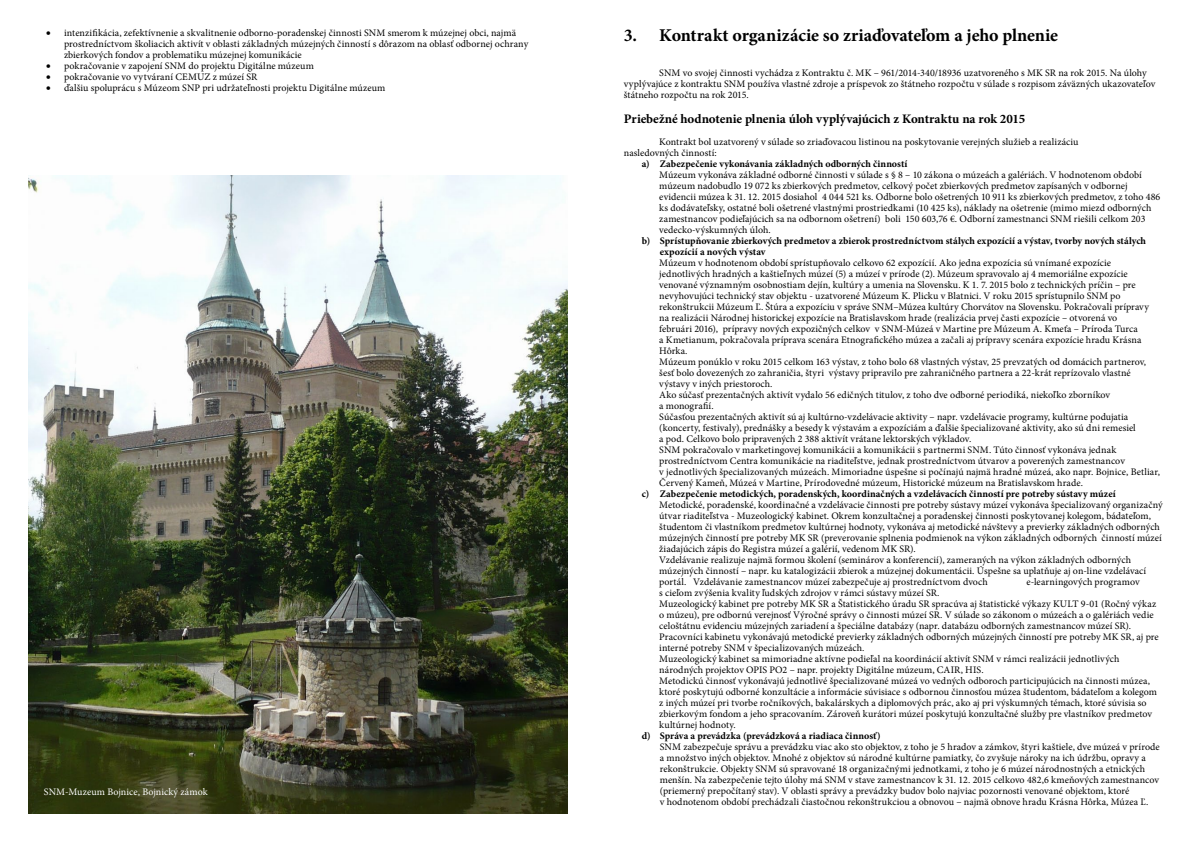
<style>
.page{position:relative;width:1191px;height:842px;background:#fff}
.page>*{position:absolute;margin:0;border:0;box-sizing:border-box;transform-origin:0 0}
.Nadpis_1_Char6__Char{font:700 18px "Minion Pro";letter-spacing:-.005em;color:#000}
.Normálny{font:700 13px "Minion Pro";letter-spacing:-.005em;color:#000}
.Normálny-2{font:10px/11px "Minion Pro";letter-spacing:.005em;color:#000}
.t1{font:700 10px/11px "Minion Pro";letter-spacing:.005em;color:#000}
.Normálny-3{font:10px "Minion Pro";letter-spacing:.01em;color:#fff}
</style>
<div class="page">
<img style="left:28px;top:176px;width:539px;height:638px">
<p class="Normálny-2" style="left:64px;top:27px;width:466px;text-indent:-18px">• intenzifikácia, zefektívnenie a skvalitnenie odborno-poradenskej činnosti SNM smerom k múzejnej obci, najmä prostredníctvom školiacich aktivít v oblasti základných múzejných činností s dôrazom na oblasť odbornej ochrany zbierkových fondov a problematiku múzejnej komunikácie</p>
<p class="Normálny-2" style="left:46px;top:60px;width:269px">• pokračovanie v zapojení SNM do projektu Digitálne múzeum</p>
<p class="Normálny-2" style="left:46px;top:71px;width:213px">• pokračovanie vo vytváraní CEMUZ z múzeí SR</p>
<p class="Normálny-2" style="left:46px;top:82px;width:341px">• ďalšiu spoluprácu s Múzeom SNP pri udržateľnosti projektu Digitálne múzeum</p>
<p class="Normálny-3" style="left:44px;top:785px;width:165px">SNM-Muzeum Bojnice, Bojnický zámok</p>
<p class="Nadpis_1_Char6__Char" style="left:624px;top:23px;width:436px">3. Kontrakt organizácie so zriaďovateľom a jeho plnenie</p>
<p class="Normálny-2" style="left:624px;top:67px;width:533px;text-indent:35px">SNM vo svojej činnosti vychádza z Kontraktu č. MK – 961/2014-340/18936 uzatvoreného s MK SR na rok 2015. Na úlohy vyplývajúce z kontraktu SNM používa vlastné zdroje a príspevok zo štátneho rozpočtu v súlade s rozpisom záväzných ukazovateľov štátneho rozpočtu na rok 2015.</p>
<p class="Normálny" style="left:624px;top:110px;width:403px">Priebežné hodnotenie plnenia úloh vyplývajúcich z Kontraktu na rok 2015</p>
<p class="Normálny-2" style="left:624px;top:136px;width:456px;text-indent:35px">Kontrakt bol uzatvorený v súlade so zriaďovacou listinou na poskytovanie verejných služieb a realizáciu nasledovných činností:</p>
<p class="t1" style="left:642px;top:158px;width:267px">a) Zabezpečenie vykonávania základných odborných činností</p>
<p class="Normálny-2" style="left:659px;top:169px;width:502px">Múzeum vykonáva základné odborné činnosti v súlade s § 8 – 10 zákona o múzeách a galériách. V hodnotenom období múzeum nadobudlo 19 072 ks zbierkových predmetov, celkový počet zbierkových predmetov zapísaných v odbornej evidencii múzea k 31. 12. 2015 dosiahol 4 044 521 ks. Odborne bolo ošetrených 10 911 ks zbierkových predmetov, z toho 486 ks dodávateľsky, ostatné boli ošetrené vlastnými prostriedkami (10 425 ks), náklady na ošetrenie (mimo miezd odborných zamestnancov podieľajúcich sa na odbornom ošetrení) boli 150 603,76 €. Odborní zamestnanci SNM riešili celkom 203 vedecko-výskumných úloh.</p>
<p class="t1" style="left:660px;top:235px;width:488px;text-indent:-18px">b) Sprístupňovanie zbierkových predmetov a zbierok prostredníctvom stálych expozícií a výstav, tvorby nových stálych expozícií a nových výstav</p>
<p class="Normálny-2" style="left:659px;top:257px;width:491px">Múzeum v hodnotenom období sprístupňovalo celkovo 62 expozícií. Ako jedna expozícia sú vnímané expozície jednotlivých hradných a kaštieľnych múzeí (5) a múzeí v prírode (2). Múzeum spravovalo aj 4 memoriálne expozície venované významným osobnostiam dejín, kultúry a umenia na Slovensku. K 1. 7. 2015 bolo z technických príčin – pre nevyhovujúci technický stav objektu - uzatvorené Múzeum K. Plicku v Blatnici. V roku 2015 sprístupnilo SNM po rekonštrukcii Múzeum Ľ. Štúra a expozíciu v správe SNM–Múzea kultúry Chorvátov na Slovensku. Pokračovali prípravy na realizácii Národnej historickej expozície na Bratislavskom hrade (realizácia prvej časti expozície – otvorená vo februári 2016), prípravy nových expozičných celkov v SNM-Múzeá v Martine pre Múzeum A. Kmeťa – Príroda Turca<br>a Kmetianum, pokračovala príprava scenára Etnografického múzea a začali aj prípravy scenára expozície hradu Krásna Hôrka.</p>
<p class="Normálny-2" style="left:659px;top:356px;width:488px">Múzeum ponúklo v roku 2015 celkom 163 výstav, z toho bolo 68 vlastných výstav, 25 prevzatých od domácich partnerov, šesť bolo dovezených zo zahraničia, štyri výstavy pripravilo pre zahraničného partnera a 22-krát reprízovalo vlastné výstavy v iných priestoroch.</p>
<p class="Normálny-2" style="left:659px;top:389px;width:452px">Ako súčasť prezentačných aktivít vydalo 56 edičných titulov, z toho dve odborné periodiká, niekoľko zborníkov a monografií.</p>
<p class="Normálny-2" style="left:659px;top:411px;width:478px">Súčasťou prezentačných aktivít sú aj kultúrno-vzdelávacie aktivity – napr. vzdelávacie programy, kultúrne podujatia (koncerty, festivaly), prednášky a besedy k výstavám a expozíciám a ďalšie špecializované aktivity, ako sú dni remesiel a pod. Celkovo bolo pripravených 2 388 aktivít vrátane lektorských výkladov.</p>
<p class="Normálny-2" style="left:659px;top:444px;width:502px">SNM pokračovalo v marketingovej komunikácii a komunikácii s partnermi SNM. Túto činnosť vykonáva jednak prostredníctvom Centra komunikácie na riaditeľstve, jednak prostredníctvom útvarov a poverených zamestnancov<br>v jednotlivých špecializovaných múzeách. Mimoriadne úspešne si počínajú najmä hradné múzeá, ako napr. Bojnice, Betliar, Červený Kameň, Múzeá v Martine, Prírodovedné múzeum, Historické múzeum na Bratislavskom hrade.</p>
<p class="t1" style="left:642px;top:488px;width:475px">c) Zabezpečenie metodických, poradenských, koordinačných a vzdelávacích činností pre potreby sústavy múzeí</p>
<p class="Normálny-2" style="left:659px;top:499px;width:505px">Metodické, poradenské, koordinačné a vzdelávacie činnosti pre potreby sústavy múzeí vykonáva špecializovaný organizačný útvar riaditeľstva - Muzeologický kabinet. Okrem konzultačnej a poradenskej činnosti poskytovanej kolegom, bádateľom, študentom či vlastníkom predmetov kultúrnej hodnoty, vykonáva aj metodické návštevy a previerky základných odborných múzejných činností pre potreby MK SR (preverovanie splnenia podmienok na výkon základných odborných činností múzeí žiadajúcich zápis do Registra múzeí a galérií, vedenom MK SR).</p>
<p class="Normálny-2" style="left:659px;top:554px;width:488px">Vzdelávanie realizuje najmä formou školení (seminárov a konferencií), zameraných na výkon základných odborných múzejných činností – napr. ku katalogizácii zbierok a múzejnej dokumentácii. Úspešne sa uplatňuje aj on-line vzdelávací portál. Vzdelávanie zamestnancov múzeí zabezpečuje aj prostredníctvom dvoch</p>
<p class="Normálny-2" style="left:1026px;top:576px;width:115px">e-learningových programov</p>
<p class="Normálny-2" style="left:659px;top:587px;width:282px">s cieľom zvýšenia kvality ľudských zdrojov v rámci sústavy múzeí SR.</p>
<p class="Normálny-2" style="left:659px;top:598px;width:498px">Muzeologický kabinet pre potreby MK SR a Štatistického úradu SR spracúva aj štatistické výkazy KULT 9-01 (Ročný výkaz o múzeu), pre odbornú verejnosť Výročné správy o činnosti múzeí SR. V súlade so zákonom o múzeách a o galériách vedie celoštátnu evidenciu múzejných zariadení a špeciálne databázy (napr. databázu odborných zamestnancov múzeí SR).</p>
<p class="Normálny-2" style="left:659px;top:631px;width:501px">Pracovníci kabinetu vykonávajú metodické previerky základných odborných múzejných činností pre potreby MK SR, aj pre interné potreby SNM v špecializovaných múzeách.</p>
<p class="Normálny-2" style="left:659px;top:653px;width:462px">Muzeologický kabinet sa mimoriadne aktívne podieľal na koordinácií aktivít SNM v rámci realizácii jednotlivých národných projektov OPIS PO2 – napr. projekty Digitálne múzeum, CAIR, HIS.</p>
<p class="Normálny-2" style="left:659px;top:675px;width:499px">Metodickú činnosť vykonávajú jednotlivé špecializované múzeá vo vedných odboroch participujúcich na činnosti múzea, ktoré poskytujú odborné konzultácie a informácie súvisiace s odbornou činnosťou múzea študentom, bádateľom a kolegom z iných múzeí pri tvorbe ročníkových, bakalárskych a diplomových prác, ako aj pri výskumných témach, ktoré súvisia so zbierkovým fondom a jeho spracovaním. Zároveň kurátori múzeí poskytujú konzultačné služby pre vlastníkov predmetov kultúrnej hodnoty.</p>
<p class="t1" style="left:642px;top:730px;width:240px">d) Správa a prevádzka (prevádzková a riadiaca činnosť)</p>
<p class="Normálny-2" style="left:660px;top:741px;width:501px">SNM zabezpečuje správu a prevádzku viac ako sto objektov, z toho je 5 hradov a zámkov, štyri kaštiele, dve múzeá v prírode a množstvo iných objektov. Mnohé z objektov sú národné kultúrne pamiatky, čo zvyšuje nároky na ich údržbu, opravy a rekonštrukcie. Objekty SNM sú spravované 18 organizačnými jednotkami, z toho je 6 múzeí národnostných a etnických menšín. Na zabezpečenie tejto úlohy má SNM v stave zamestnancov k 31. 12. 2015 celkovo 482,6 kmeňových zamestnancov (priemerný prepočítaný stav). V oblasti správy a prevádzky budov bolo najviac pozornosti venované objektom, ktoré<br>v hodnotenom období prechádzali čiastočnou rekonštrukciou a obnovou – najmä obnove hradu Krásna Hôrka, Múzea Ľ.</p>
</div>
